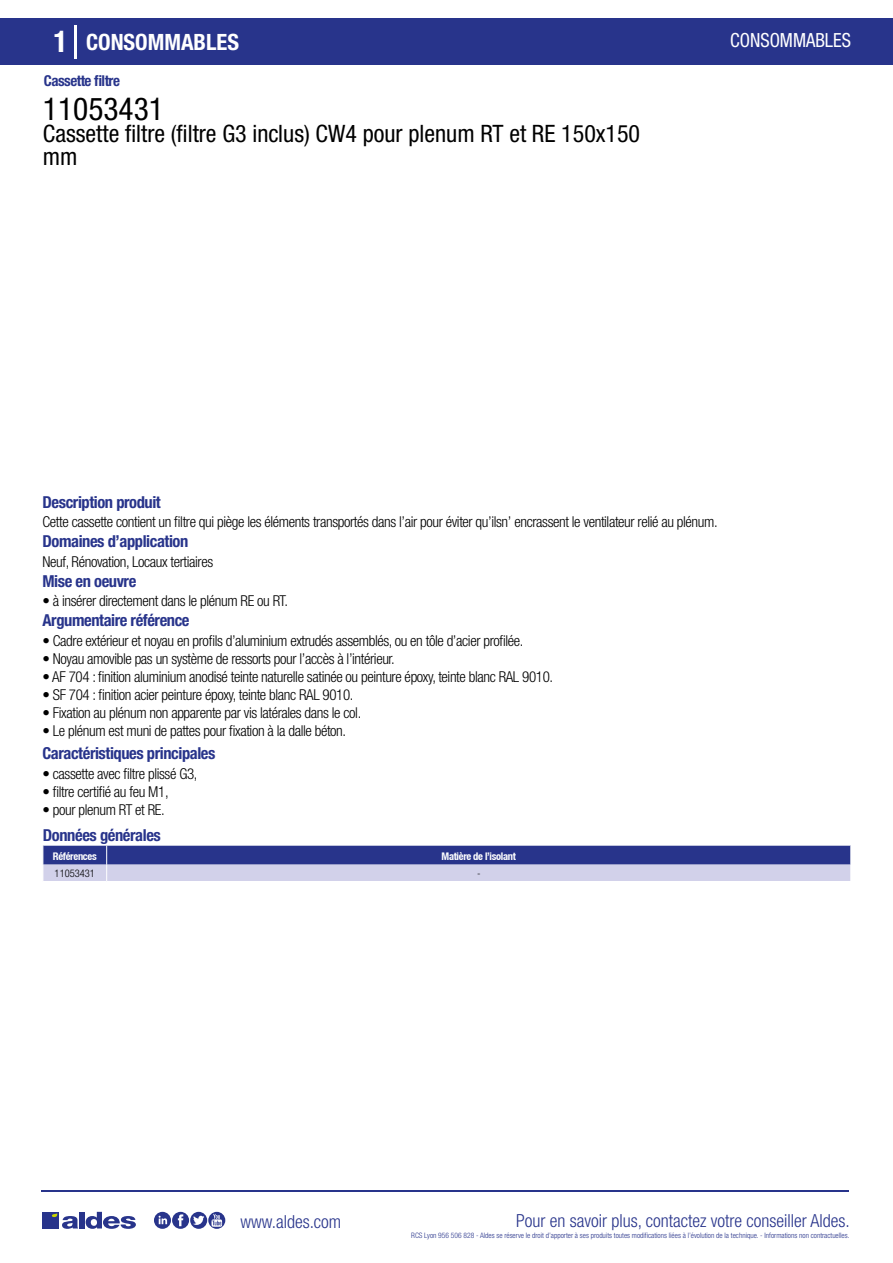
<style>
.page{position:relative;width:893px;height:1263px;background:#fff}
.page>*{position:absolute;margin:0;border:0;box-sizing:border-box;transform-origin:0 0}
.t1{font:condensed 31.5px "Helvetica Neue LT Std";color:#000}
.t2{font:condensed 24px/22.5px "Helvetica Neue LT Std";color:#000}
.t3{font:700 condensed 22.5px "Helvetica Neue LT Std";color:#fff}
.t4{font:condensed 19.5px "Helvetica Neue LT Std";color:#fff;scale:.95 1}
.t5{font:300 condensed 18px "Helvetica Neue";color:#28348b}
.t6{font:700 condensed 16.5px "Helvetica Neue LT Std";letter-spacing:-.025em;color:#28348b}
.t7{font:300 condensed 15px "Helvetica Neue LT Std";letter-spacing:-.025em;color:#000}
.t8{font:700 condensed 15px "Helvetica Neue LT Std";letter-spacing:-.035em;color:#28348b}
.t9{font:700 condensed 10.5px "Helvetica Neue";letter-spacing:-.03em;color:#fff}
.t10{font:300 condensed 10.5px "Helvetica Neue";color:#000}
.t11{font:300 condensed 7.5px "Helvetica Neue";color:#28348b}
.s1{font-size:30px}
</style>
<div class="page">
<div style="left:0;top:18px;width:893px;height:46px;background:#28348b"></div>
<hr style="left:74px;top:25px;width:2px;height:33px;background:#fff">
<svg style="left:43px;top:846px;width:808px;height:35px;background:#797fb8"></svg>
<hr style="left:41px;top:1190px;width:808px;height:1px;background:#28348b">
<svg style="left:154px;top:1212px;width:71px;height:17px"></svg>
<div style="left:42px;top:1212px;width:17px;height:16px;background:#28348b"></div>
<div style="left:79px;top:1212px;width:5px;height:16px;background:#28348b"></div>
<svg style="left:86px;top:1212px;width:50px;height:17px"></svg>
<svg style="left:52px;top:1213px;width:26px;height:16px"></svg>
<h3 class="t3" style="left:54px;top:28px;width:187px"><span class="s1">1</span> CONSOMMABLES</h3>
<h3 class="t4" style="left:730px;top:29px;width:129px">CONSOMMABLES</h3>
<p class="t8" style="left:44px;top:71px;width:78px">Cassette filtre</p>
<h1 class="t1" style="left:43px;top:91px;width:122px">11053431</h1>
<h2 class="t2" style="left:43px;top:123px;width:599px">Cassette filtre (filtre G3 inclus) CW4 pour plenum RT et RE 150x150 mm</h2>
<p class="t6" style="left:43px;top:492px;width:120px">Description produit</p>
<p class="t6" style="left:43px;top:531px;width:147px">Domaines d’application</p>
<p class="t6" style="left:43px;top:571px;width:95px">Mise en oeuvre</p>
<p class="t7" style="left:43px;top:513px;width:677px">Cette cassette contient un filtre qui piège les éléments transportés dans l’air pour éviter qu’ilsn’ encrassent le ventilateur relié au plénum.</p>
<p class="t7" style="left:43px;top:553px;width:172px">Neuf, Rénovation, Locaux tertiaires</p>
<p class="t7" style="left:43px;top:592px;width:247px">• à insérer directement dans le plénum RE ou RT.</p>
<p class="t6" style="left:43px;top:610px;width:149px">Argumentaire référence</p>
<p class="t7" style="left:43px;top:632px;width:482px">• Cadre extérieur et noyau en profils d’aluminium extrudés assemblés, ou en tôle d’acier profilée.</p>
<p class="t7" style="left:43px;top:650px;width:354px">• Noyau amovible pas un système de ressorts pour l’accès à l’intérieur.</p>
<p class="t7" style="left:43px;top:668px;width:512px">• AF 704 : finition aluminium anodisé teinte naturelle satinée ou peinture époxy, teinte blanc RAL 9010.</p>
<p class="t7" style="left:43px;top:686px;width:312px">• SF 704 : finition acier peinture époxy, teinte blanc RAL 9010.</p>
<p class="t7" style="left:43px;top:704px;width:320px">• Fixation au plénum non apparente par vis latérales dans le col.</p>
<p class="t7" style="left:43px;top:722px;width:305px">• Le plénum est muni de pattes pour fixation à la dalle béton.</p>
<p class="t6" style="left:43px;top:743px;width:174px">Caractéristiques principales</p>
<p class="t7" style="left:43px;top:765px;width:156px">• cassette avec filtre plissé G3,</p>
<p class="t7" style="left:43px;top:783px;width:128px">• filtre certifié au feu M1,</p>
<p class="t7" style="left:43px;top:801px;width:124px">• pour plenum RT et RE.</p>
<p class="t6" style="left:43px;top:825px;width:119px">Données générales</p>
<p class="t9" style="left:53px;top:850px;width:45px">Références</p>
<p class="t9" style="left:442px;top:850px;width:76px">Matière de l’isolant</p>
<p class="t10" style="left:55px;top:867px;width:42px">11053431</p>
<p class="t10" style="left:477px;top:867px;width:5px">-</p>
<p class="t5" style="left:240px;top:1211px;width:102px">www.aldes.com</p>
<p class="t5" style="left:516px;top:1211px;width:335px">Pour en savoir plus, contactez votre conseiller Aldes.</p>
<p class="t11" style="left:411px;top:1230px;width:440px">RCS Lyon 956 506 828 - Aldes se réserve le droit d’apporter à ses produits toutes modifications liées à l’évolution de la technique. - Informations non contractuelles.</p>
</div>
